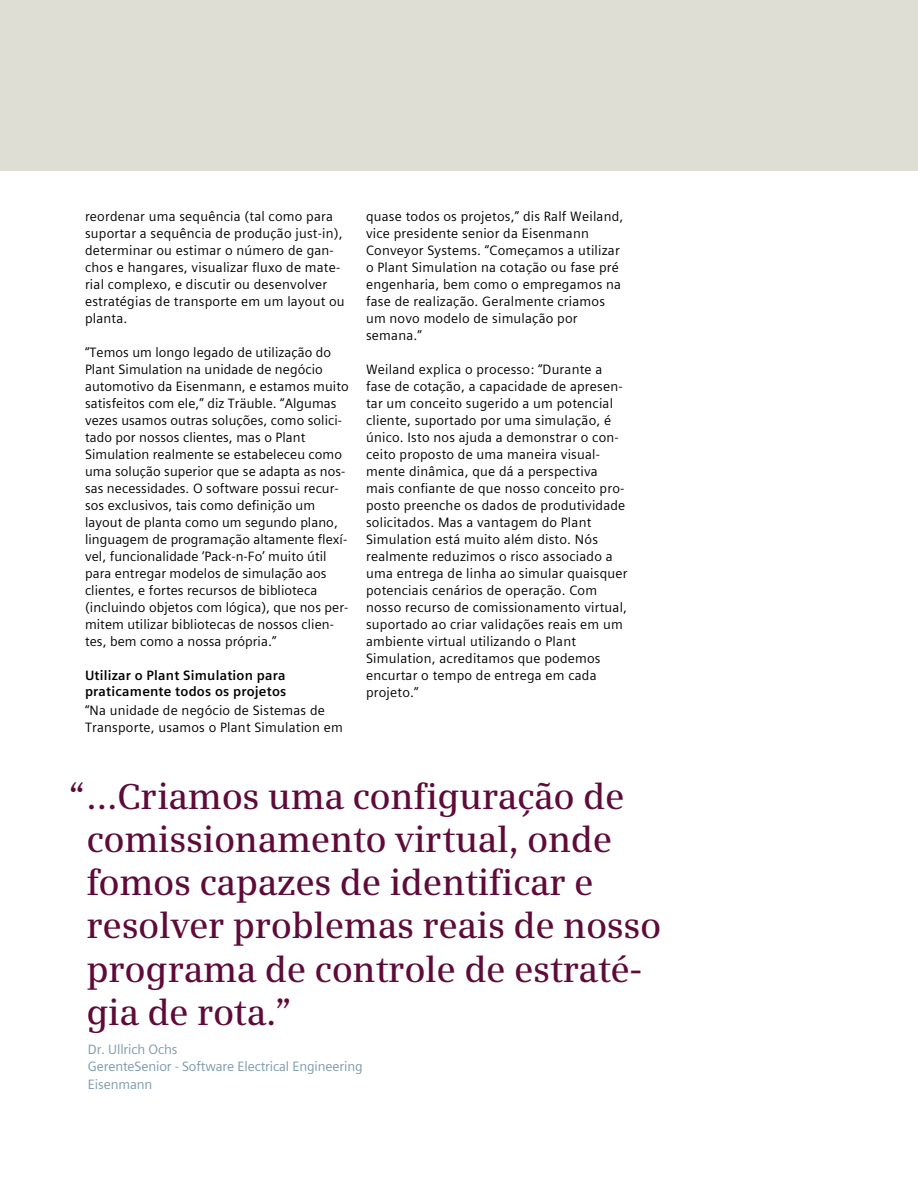
<style>
.page{position:relative;width:918px;height:1188px;background:#fff}
.page>*{position:absolute;margin:0;border:0;box-sizing:border-box;transform-origin:0 0}
.t1{font:600 36px/43.2px "Siemens Serif";letter-spacing:-.01em;color:#5f0b39}
.t2{font:13.5px/17px "Siemens Sans Global";letter-spacing:.015em;color:#000}
.t3{font:13.5px/17px "Siemens Sans Global";letter-spacing:-.01em;color:#7b99a9}
.t4{font:700 13.5px/16.2px "Siemens Sans Global";letter-spacing:.015em;color:#000}
</style>
<div class="page">
<div style="left:0;top:0;width:918px;height:170px;background:#dfded4"></div>
<p class="t2" style="left:85px;top:208px;width:261px">reordenar uma sequência (tal como para suportar a sequência de produção just-in), determinar ou estimar o número de gan&shy;chos e hangares, visualizar fluxo de mate&shy;rial complexo, e discutir ou desenvolver estratégias de transporte em um layout ou planta.</p>
<p class="t2" style="left:85px;top:344px;width:265px">“Temos um longo legado de utilização do Plant Simulation na unidade de negócio automotivo da Eisenmann, e estamos muito satisfeitos com ele,” diz Träuble. “Algumas vezes usamos outras soluções, como solici&shy;tado por nossos clientes, mas o Plant Simulation realmente se estabeleceu como uma solução superior que se adapta as nos&shy;sas necessidades. O software possui recur&shy;sos exclusivos, tais como definição um layout de planta como um segundo plano, linguagem de programação altamente flexí&shy;vel, funcionalidade ‘Pack-n-Fo’ muito útil para entregar modelos de simulação aos clientes, e fortes recursos de biblioteca (incluindo objetos com lógica), que nos per&shy;mitem utilizar bibliotecas de nossos clien&shy;tes, bem como a nossa própria.”</p>
<p class="t4" style="left:85px;top:667px;width:203px">Utilizar o Plant Simulation para praticamente todos os projetos</p>
<p class="t2" style="left:85px;top:702px;width:259px">“Na unidade de negócio de Sistemas de<br>Transporte, usamos o Plant Simulation em</p>
<p class="t2" style="left:366px;top:208px;width:259px">quase todos os projetos,” dis Ralf Weiland, vice presidente senior da Eisenmann Conveyor Systems. “Começamos a utilizar o Plant Simulation na cotação ou fase pré engenharia, bem como o empregamos na fase de realização. Geralmente criamos um novo modelo de simulação por semana.”</p>
<p class="t2" style="left:366px;top:361px;width:263px">Weiland explica o processo: “Durante a fase de cotação, a capacidade de apresen&shy;tar um conceito sugerido a um potencial cliente, suportado por uma simulação, é único. Isto nos ajuda a demonstrar o con&shy;ceito proposto de uma maneira visual&shy;mente dinâmica, que dá a perspectiva mais confiante de que nosso conceito pro&shy;posto preenche os dados de produtividade solicitados. Mas a vantagem do Plant Simulation está muito além disto. Nós realmente reduzimos o risco associado a uma entrega de linha ao simular quaisquer potenciais cenários de operação. Com nosso recurso de comissionamento virtual, suportado ao criar validações reais em um ambiente virtual utilizando o Plant Simulation, acreditamos que podemos encurtar o tempo de entrega em cada projeto.”</p>
<h1 class="t1" style="left:86px;top:774px;width:577px;text-indent:-18px">“…Criamos uma configuração de comissionamento virtual, onde fomos capazes de identificar e resolver problemas reais de nosso programa de controle de estraté&shy;gia de rota.”</h1>
<p class="t3" style="left:88px;top:1041px;width:276px">Dr. Ullrich Ochs<br>GerenteSenior - Software Electrical Engineering<br>Eisenmann</p>
</div>
